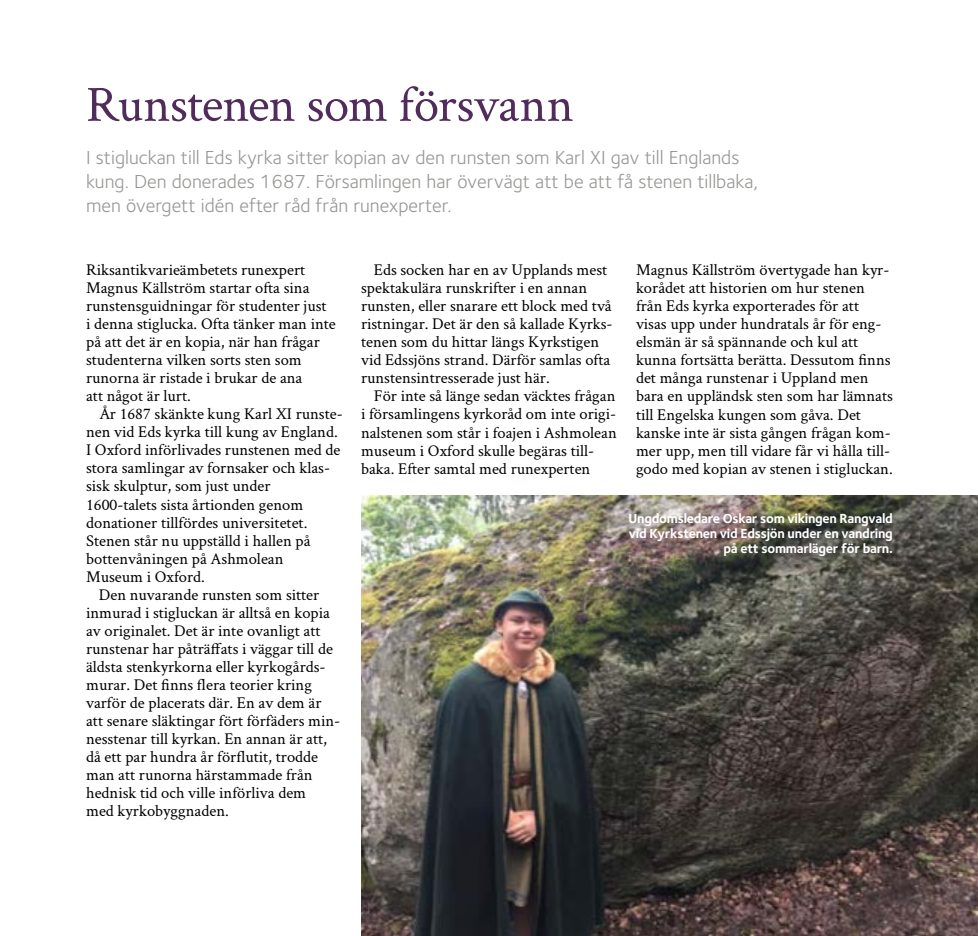
<style>
.page{position:relative;width:978px;height:936px;background:#fff}
.page>*{position:absolute;margin:0;border:0;box-sizing:border-box;transform-origin:0 0}
.t1{font:51px "Crimson Svk";letter-spacing:-.01em;color:#512b5b}
.t2{font:19.5px/24px "Foundry Sterling";color:#979693}
.t3{font:16.5px/18px "Crimson Svk";color:#000}
.t4{font:700 13.5px/15px "Foundry Sterling";letter-spacing:-.02em;color:#fff;text-align:right}
</style>
<div class="page">
<img style="left:361px;top:496px;width:617px;height:439px">
<h1 class="t1" style="left:86px;top:70px;width:489px">Runstenen som försvann</h1>
<p class="t2" style="left:86px;top:145px;width:673px">I stigluckan till Eds kyrka sitter kopian av den runsten som Karl XI gav till Englands kung. Den donerades 1687. Församlingen har övervägt att be att få stenen tillbaka, men övergett idén efter råd från runexperter.</p>
<p class="t3" style="left:86px;top:260px;width:251px">Riksantikvarieämbetets runexpert Magnus Källström startar ofta sina runstensguidningar för studenter just<br>i denna stiglucka. Ofta tänker man inte på att det är en kopia, när han frågar studenterna vilken sorts sten som runorna är ristade i brukar de ana<br>att något är lurt.</p>
<p class="t3" style="left:86px;top:404px;width:258px;text-indent:13px">År 1687 skänkte kung Karl XI runste&shy;nen vid Eds kyrka till kung av England.<br>I Oxford införlivades runstenen med de stora samlingar av fornsaker och klas&shy;sisk skulptur, som just under 1600-talets sista årtionden genom donationer tillfördes universitetet.<br>Stenen står nu uppställd i hallen på bottenvåningen på Ashmolean Museum i Oxford.</p>
<p class="t3" style="left:86px;top:584px;width:256px;text-indent:13px">Den nuvarande runsten som sitter inmurad i stigluckan är alltså en kopia av originalet. Det är inte ovanligt att runstenar har påträffats i väggar till de äldsta stenkyrkorna eller kyrkogårds&shy;murar. Det finns flera teorier kring varför de placerats där. En av dem är att senare släktingar fört förfäders min&shy;nesstenar till kyrkan. En annan är att, då ett par hundra år förflutit, trodde man att runorna härstammade från hednisk tid och ville införliva dem<br>med kyrkobyggnaden.</p>
<p class="t3" style="left:361px;top:260px;width:253px;text-indent:13px">Eds socken har en av Upplands mest spektakulära runskrifter i en annan runsten, eller snarare ett block med två ristningar. Det är den så kallade Kyrks&shy;tenen som du hittar längs Kyrkstigen vid Edssjöns strand. Därför samlas ofta runstensintresserade just här.</p>
<p class="t3" style="left:361px;top:386px;width:257px;text-indent:13px">För inte så länge sedan väcktes frågan i församlingens kyrkoråd om inte origi&shy;nalstenen som står i foajen i Ashmolean museum i Oxford skulle begäras till&shy;baka. Efter samtal med runexperten</p>
<p class="t3" style="left:636px;top:260px;width:258px">Magnus Källström övertygade han kyr&shy;korådet att historien om hur stenen från Eds kyrka exporterades för att visas upp under hundratals år för eng&shy;elsmän är så spännande och kul att kunna fortsätta berätta. Dessutom finns det många runstenar i Uppland men bara en uppländsk sten som har lämnats till Engelska kungen som gåva. Det kanske inte är sista gången frågan kom&shy;mer upp, men till vidare får vi hålla till&shy;godo med kopian av stenen i stigluckan.</p>
<p class="t4" style="left:629px;top:510px;width:266px">Ungdomsledare Oskar som vikingen Rangvald vid Kyrkstenen vid Edssjön under en vandring på ett sommarläger för barn.</p>
</div>
